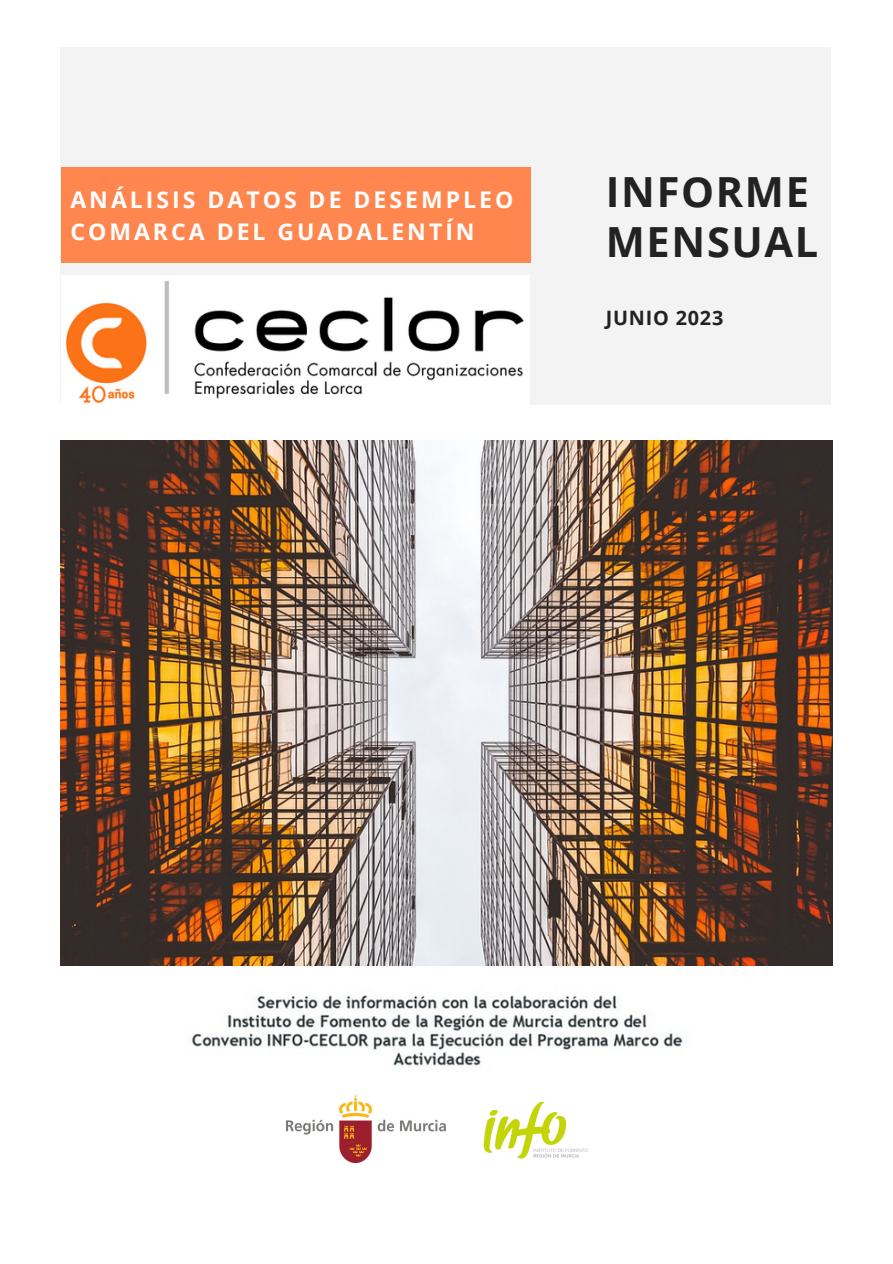
<style>
.page{position:relative;width:893px;height:1264px;background:#fff}
.page>*{position:absolute;margin:0;border:0;box-sizing:border-box;transform-origin:0 0}
.t1{font:700 41.55px "Open Sans";letter-spacing:.04em;color:#222}
.t2{font:700 22.95px/31.5px "Open Sans";letter-spacing:.13em;color:#fff}
.t3{font:700 19.8px "Open Sans";letter-spacing:.04em;color:#222}
</style>
<div class="page">
<div style="left:60px;top:47px;width:770px;height:357px;background:#f3f3f3"></div>
<img style="left:60px;top:440px;width:772px;height:525px">
<div style="left:61px;top:167px;width:469px;height:96px;background:#ff864e"></div>
<img style="left:61px;top:275px;width:468px;height:129px">
<img style="left:191px;top:995px;width:492px;height:71px">
<img style="left:483px;top:1101px;width:105px;height:58px">
<img style="left:286px;top:1095px;width:160px;height:67px">
<p class="t2" style="left:70px;top:184px;width:444px">ANÁLISIS DATOS DE DESEMPLEO<br>COMARCA DEL GUADALENTÍN</p>
<p class="t1" style="left:605px;top:163px;width:205px">INFORME</p>
<p class="t1" style="left:605px;top:212px;width:214px">MENSUAL</p>
<p class="t3" style="left:605px;top:304px;width:119px">JUNIO 2023</p>
</div>
